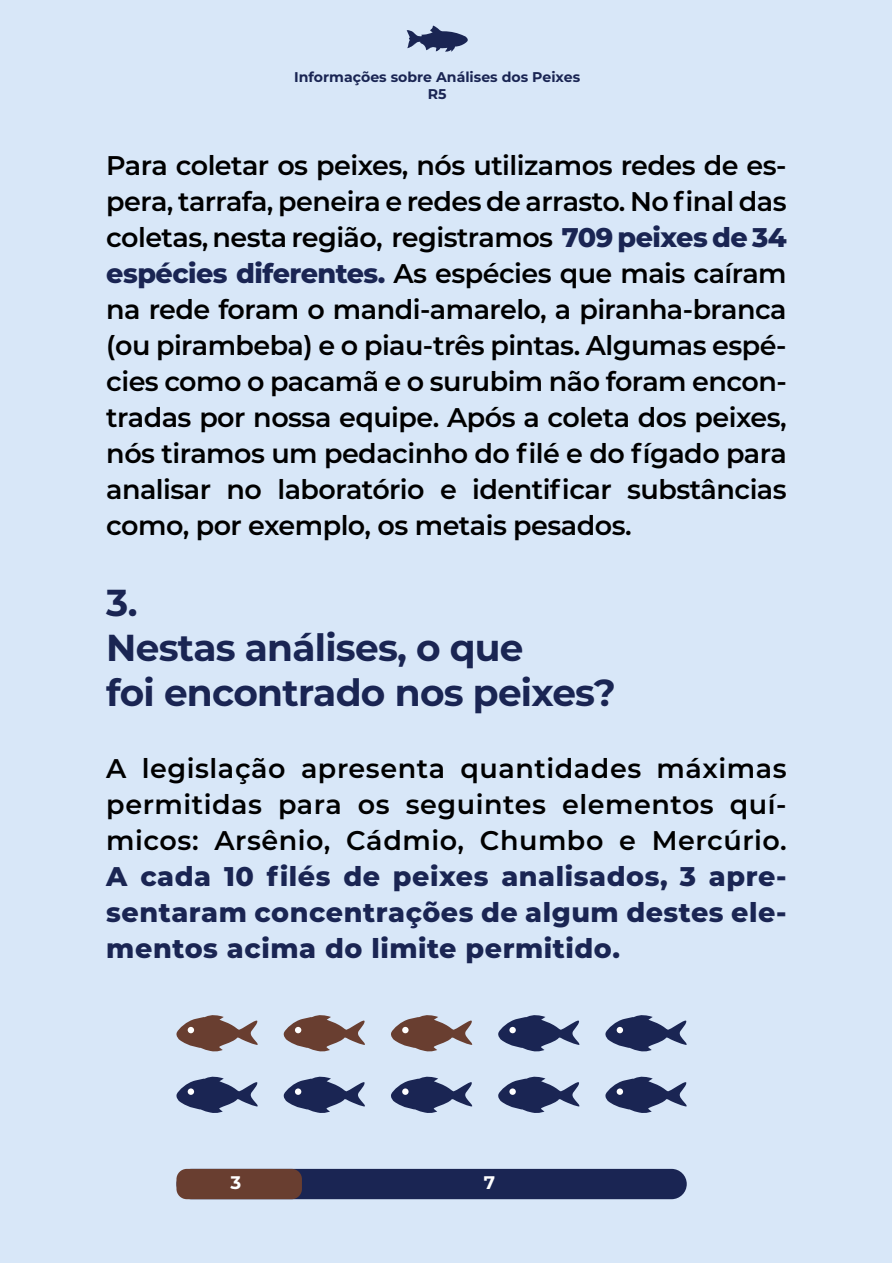
<style>
.page{position:relative;width:893px;height:1263px;background:#fff}
.page>*{position:absolute;margin:0;border:0;box-sizing:border-box;transform-origin:0 0}
.t1{font:700 37.5px/45px "Montserrat";letter-spacing:-.02em;color:#1a2553}
.t2{font:600 27px/36px "Montserrat";letter-spacing:-.005em;color:#000;text-align:justify}
.t3{font:800 27px/36px "Montserrat";letter-spacing:.02em;color:#1a2553;text-align:justify}
.t4{font:700 18.15px "Montserrat";color:#fff}
.t5{font:700 14.1px/17px "Montserrat";color:#1a2553;text-align:center}
.s1{font-weight:800;color:#1a2553}
</style>
<div class="page">
<div style="left:0;top:0;width:892px;height:1263px;background:#d8e7f8"></div>
<svg style="left:407px;top:26px;width:61px;height:26px"></svg>
<svg style="left:176px;top:1015px;width:82px;height:37px"></svg>
<svg style="left:283px;top:1015px;width:82px;height:37px"></svg>
<svg style="left:391px;top:1015px;width:82px;height:37px"></svg>
<div style="left:402px;top:1027px;width:7px;height:6px;background:#fff;border-radius:50%"></div>
<svg style="left:498px;top:1015px;width:82px;height:37px"></svg>
<div style="left:509px;top:1027px;width:7px;height:6px;background:#fff;border-radius:50%"></div>
<svg style="left:605px;top:1015px;width:82px;height:37px"></svg>
<svg style="left:176px;top:1076px;width:82px;height:37px"></svg>
<div style="left:188px;top:1088px;width:6px;height:7px;background:#fff;border-radius:50%"></div>
<svg style="left:283px;top:1076px;width:82px;height:37px"></svg>
<div style="left:295px;top:1088px;width:6px;height:7px;background:#fff;border-radius:50%"></div>
<svg style="left:391px;top:1076px;width:82px;height:37px"></svg>
<div style="left:402px;top:1088px;width:7px;height:7px;background:#fff;border-radius:50%"></div>
<svg style="left:498px;top:1076px;width:82px;height:37px"></svg>
<div style="left:509px;top:1088px;width:7px;height:7px;background:#fff;border-radius:50%"></div>
<svg style="left:605px;top:1076px;width:82px;height:37px"></svg>
<div style="left:617px;top:1088px;width:6px;height:7px;background:#fff;border-radius:50%"></div>
<div style="left:176px;top:1169px;width:511px;height:30px;background:#1a2553;border-radius:15px"></div>
<div style="left:176px;top:1169px;width:126px;height:30px;background:#693e30;border-radius:10px"></div>
<p class="t5" style="left:294px;top:68px;width:287px">Informações sobre Análises dos Peixes<br>R5</p>
<p class="t2" style="left:106px;top:146px;width:682px">Para coletar os peixes, nós utilizamos redes de es&shy;pera, tarrafa, peneira e redes de arrasto. No final das coletas, nesta região, registramos <span class="s1">709 peixes de 34 espécies diferentes.</span> As espécies que mais caíram na rede foram o mandi-amarelo, a piranha-branca (ou pirambeba) e o piau-três pintas. Algumas espé&shy;cies como o pacamã e o surubim não foram encon&shy;tradas por nossa equipe. Após a coleta dos peixes, nós tiramos um pedacinho do filé e do fígado para analisar no laboratório e identificar substâncias como, por exemplo, os metais pesados.</p>
<h1 class="t1" style="left:106px;top:578px;width:511px">3.<br>Nestas análises, o que<br>foi encontrado nos peixes?</h1>
<p class="t2" style="left:106px;top:749px;width:682px">A legislação apresenta quantidades máximas permitidas para os seguintes elementos quí&shy;micos: Arsênio, Cádmio, Chumbo e Mercúrio.</p>
<p class="t3" style="left:106px;top:857px;width:682px">A cada 10 filés de peixes analisados, 3 apre&shy;sentaram concentrações de algum destes ele&shy;mentos acima do limite permitido.</p>
<p class="t4" style="left:230px;top:1169px;width:12px">3</p>
<p class="t4" style="left:484px;top:1169px;width:13px">7</p>
</div>
